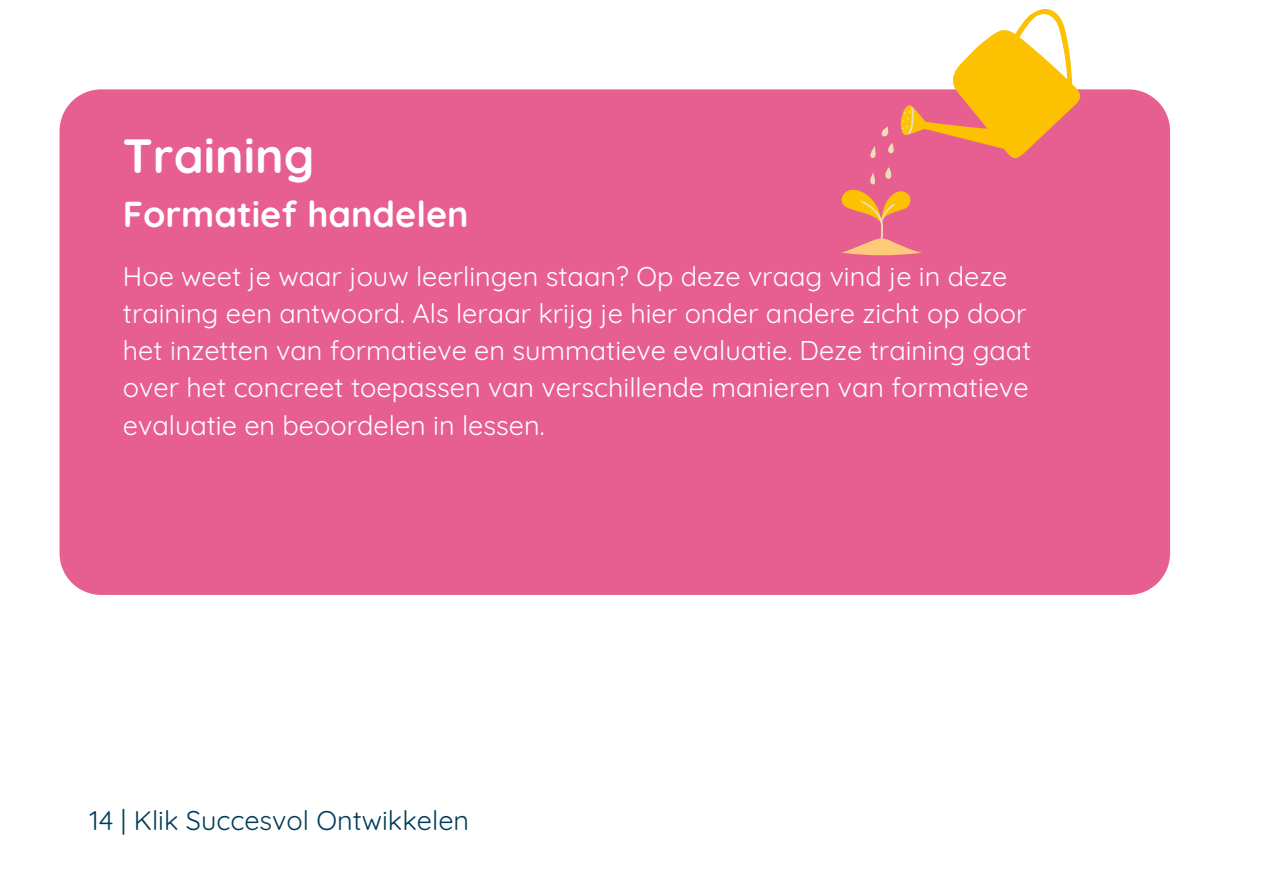
<style>
.page{position:relative;width:1263px;height:894px;background:#fff}
.page>*{position:absolute;margin:0;border:0;box-sizing:border-box;transform-origin:0 0}
.t1{font:700 48px "Quicksand";color:#fff}
.t2{font:700 36px "Quicksand";color:#fff}
.t3{font:27px/37.2px "Quicksand";color:#fff}
.t4{font:27px "Quicksand";color:#003b5a}
</style>
<div class="page">
<div style="left:60px;top:89px;width:1110px;height:505px;background:#e75f90"></div>
<svg style="left:870px;top:146px;width:6px;height:12px"></svg>
<svg style="left:882px;top:9px;width:198px;height:149px"></svg>
<svg style="left:841px;top:167px;width:81px;height:89px;background:#ec7b7b"></svg>
<p class="t1" style="left:123px;top:125px;width:193px">Training</p>
<p class="t2" style="left:123px;top:191px;width:347px">Formatief handelen</p>
<p class="t3" style="left:123px;top:257px;width:910px">Hoe weet je waar jouw leerlingen staan? Op deze vraag vind je in deze training een antwoord. Als leraar krijg je hier onder andere zicht op door het inzetten van formatieve en summatieve evaluatie. Deze training gaat over het concreet toepassen van verschillende manieren van formatieve evaluatie en beoordelen in lessen.</p>
<h1 class="t4" style="left:89px;top:802px;width:381px">14 | Klik Succesvol Ontwikkelen</h1>
</div>
